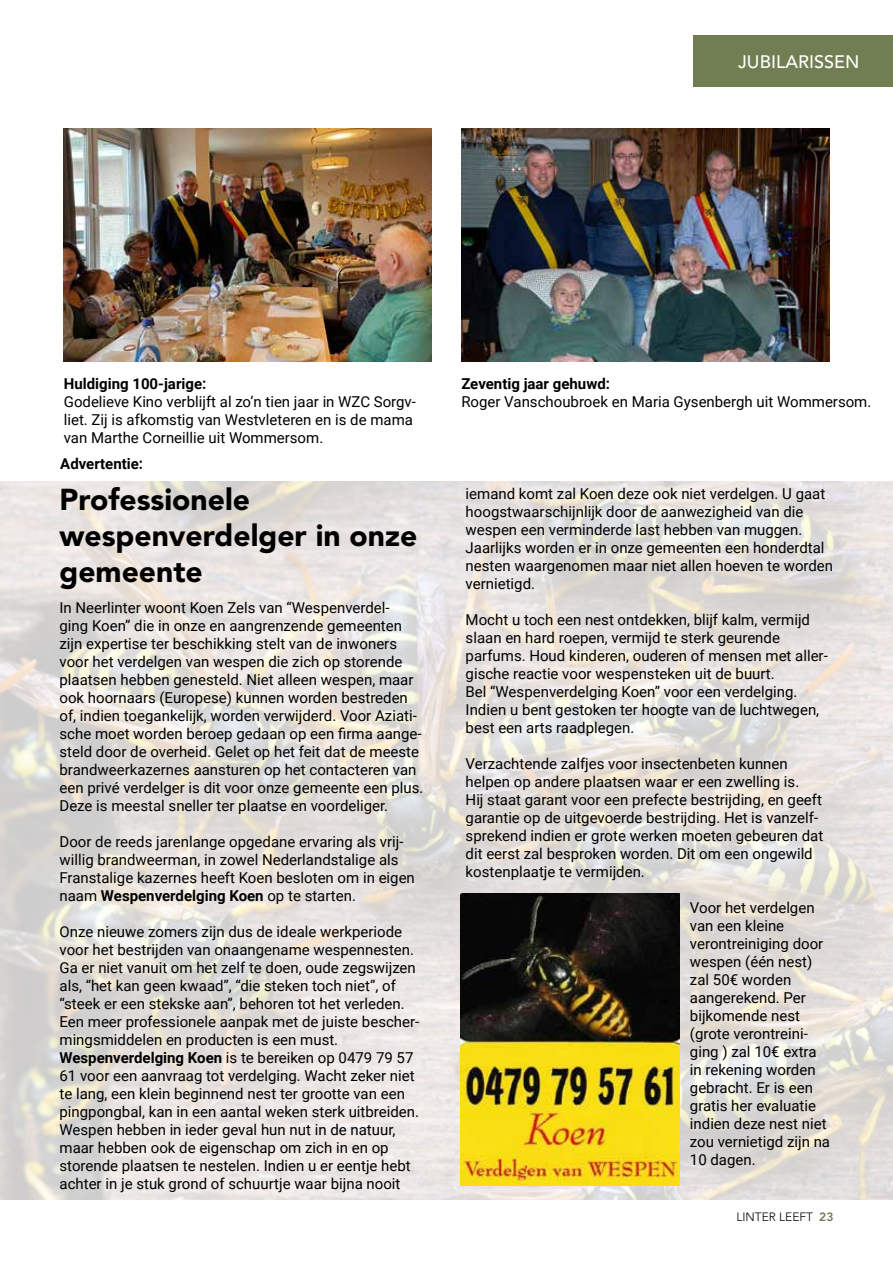
<style>
.page{position:relative;width:893px;height:1263px;background:#fff}
.page>*{position:absolute;margin:0;border:0;box-sizing:border-box;transform-origin:0 0}
.t1{font:900 30px/36px "Avenir LT Pro";color:#000}
.t2{font:500 18px "Avenir LT Pro";color:#fffefd}
.t3{font:15px/18px "Roboto";color:#000}
.t4{font:700 15px "Roboto";color:#000}
.t5{font:300 12px "Avenir LT Pro";color:#000}
.s1{font-weight:700}
.s2{font-weight:800;color:#707e52}
</style>
<div class="page">
<div style="left:693px;top:35px;width:200px;height:51px;background:#707e52"></div>
<img style="left:64px;top:129px;width:368px;height:232px">
<img style="left:461px;top:129px;width:368px;height:232px">
<img style="left:0;top:481px;width:893px;height:719px">
<img style="left:460px;top:894px;width:219px;height:291px">
<p class="t2" style="left:738px;top:51px;width:123px">JUBILARISSEN</p>
<p class="t4" style="left:64px;top:373px;width:144px">Huldiging 100-jarige:</p>
<p class="t3" style="left:64px;top:392px;width:354px">Godelieve Kino verblijft al zo’n tien jaar in WZC Sorgv&shy;liet. Zij is afkomstig van Westvleteren en is de mama van Marthe Corneillie uit Wommersom.</p>
<p class="t4" style="left:60px;top:453px;width:84px">Advertentie:</p>
<h1 class="t1" style="left:60px;top:482px;width:359px">Professionele wespenverdelger in onze gemeente</h1>
<p class="t3" style="left:60px;top:598px;width:365px">In Neerlinter woont Koen Zels van “Wespenverdel-<br>ging Koen” die in onze en aangrenzende gemeenten zijn expertise ter beschikking stelt van de inwoners voor het verdelgen van wespen die zich op storende plaatsen hebben genesteld. Niet alleen wespen, maar ook hoornaars (Europese) kunnen worden bestreden of, indien toegankelijk, worden verwijderd. Voor Aziati&shy;sche moet worden beroep gedaan op een firma aange&shy;steld door de overheid. Gelet op het feit dat de meeste brandweerkazernes aansturen op het contacteren van een privé verdelger is dit voor onze gemeente een plus.<br>Deze is meestal sneller ter plaatse en voordeliger.</p>
<p class="t3" style="left:60px;top:832px;width:357px">Door de reeds jarenlange opgedane ervaring als vrij&shy;willig brandweerman, in zowel Nederlandstalige als Franstalige kazernes heeft Koen besloten om in eigen naam <span class="s1">Wespenverdelging Koen</span> op te starten.</p>
<p class="t3" style="left:60px;top:922px;width:361px">Onze nieuwe zomers zijn dus de ideale werkperiode voor het bestrijden van onaangename wespennesten.<br>Ga er niet vanuit om het zelf te doen, oude zegswijzen als, “het kan geen kwaad”, “die steken toch niet”, of “steek er een stekske aan”, behoren tot het verleden.<br>Een meer professionele aanpak met de juiste bescher&shy;mingsmiddelen en producten is een must.<br><span class="s1">Wespenverdelging Koen</span> is te bereiken op 0479 79 57<br>61 voor een aanvraag tot verdelging. Wacht zeker niet te lang, een klein beginnend nest ter grootte van een pingpongbal, kan in een aantal weken sterk uitbreiden.<br>Wespen hebben in ieder geval hun nut in de natuur, maar hebben ook de eigenschap om zich in en op storende plaatsen te nestelen. Indien u er eentje hebt achter in je stuk grond of schuurtje waar bijna nooit</p>
<p class="t4" style="left:461px;top:373px;width:150px">Zeventig jaar gehuwd:</p>
<p class="t3" style="left:461px;top:392px;width:411px">Roger Vanschoubroek en Maria Gysenbergh uit Wommersom.</p>
<p class="t3" style="left:466px;top:484px;width:369px">iemand komt zal Koen deze ook niet verdelgen. U gaat hoogstwaarschijnlijk door de aanwezigheid van die wespen een verminderde last hebben van muggen.<br>Jaarlijks worden er in onze gemeenten een honderdtal nesten waargenomen maar niet allen hoeven te worden vernietigd.</p>
<p class="t3" style="left:466px;top:610px;width:364px">Mocht u toch een nest ontdekken, blijf kalm, vermijd slaan en hard roepen, vermijd te sterk geurende parfums. Houd kinderen, ouderen of mensen met aller&shy;gische reactie voor wespensteken uit de buurt.<br>Bel “Wespenverdelging Koen” voor een verdelging.<br>Indien u bent gestoken ter hoogte van de luchtwegen, best een arts raadplegen.</p>
<p class="t3" style="left:466px;top:754px;width:359px">Verzachtende zalfjes voor insectenbeten kunnen helpen op andere plaatsen waar er een zwelling is.<br>Hij staat garant voor een prefecte bestrijding, en geeft garantie op de uitgevoerde bestrijding. Het is vanzelf&shy;sprekend indien er grote werken moeten gebeuren dat dit eerst zal besproken worden. Dit om een ongewild kostenplaatje te vermijden.</p>
<p class="t3" style="left:690px;top:898px;width:142px">Voor het verdelgen van een kleine verontreiniging door wespen (één nest) zal 50€ worden aangerekend. Per bijkomende nest (grote verontreini&shy;ging ) zal 10€ extra in rekening worden gebracht. Er is een gratis her evaluatie indien deze nest niet zou vernietigd zijn na<br>10 dagen.</p>
<p class="t5" style="left:736px;top:1210px;width:98px">LINTER LEEFT <span class="s2">23</span></p>
</div>
